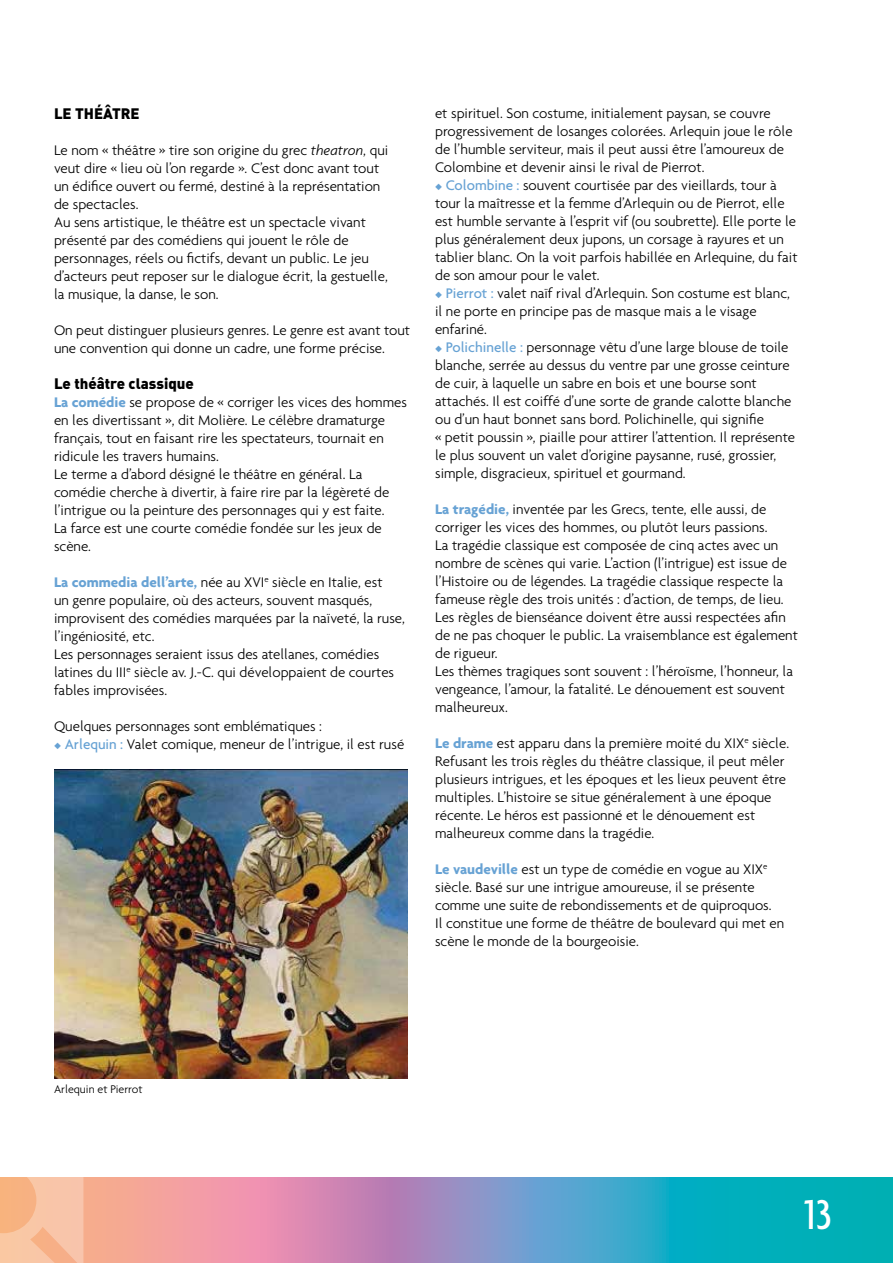
<style>
.page{position:relative;width:893px;height:1263px;background:#fff}
.page>*{position:absolute;margin:0;border:0;box-sizing:border-box;transform-origin:0 0}
.t1{font:500 condensed 45px "Agenda";color:#fff}
.t2{font:300 15px/18px "Agenda";color:#000}
.t3{font:15px "DIN Black Alternate";color:#000}
.t4{font:300 12px "Agenda";color:#000}
.s1{font-style:italic}
.s2{font-weight:700;color:#67a2d4}
.s3{color:#67a2d4}
.s4{font-weight:500;color:#67a2d4}
</style>
<div class="page">
<svg style="left:165px;top:1178px;width:728px;height:85px;background:#6f9dbc"></svg>
<svg style="left:0;top:1078px;width:165px;height:185px"></svg>
<img style="left:54px;top:769px;width:353px;height:309px">
<p class="t3" style="left:54px;top:103px;width:87px">LE THÉÂTRE</p>
<p class="t2" style="left:54px;top:141px;width:336px">Le nom « théâtre » tire son origine du grec <span class="s1">theatron</span>, qui veut dire « lieu où l’on regarde ». C’est donc avant tout un édifice ouvert ou fermé, destiné à la représentation de spectacles.<br>Au sens artistique, le théâtre est un spectacle vivant présenté par des comédiens qui jouent le rôle de personnages, réels ou fictifs, devant un public. Le jeu d’acteurs peut reposer sur le dialogue écrit, la gestuelle, la musique, la danse, le son.</p>
<p class="t2" style="left:54px;top:321px;width:358px">On peut distinguer plusieurs genres. Le genre est avant tout une convention qui donne un cadre, une forme précise.</p>
<p class="t3" style="left:54px;top:373px;width:141px">Le théâtre classique</p>
<p class="t2" style="left:54px;top:393px;width:354px"><span class="s2">La comédie</span> se propose de « corriger les vices des hommes en les divertissant », dit Molière. Le célèbre dramaturge français, tout en faisant rire les spectateurs, tournait en ridicule les travers humains.<br>Le terme a d’abord désigné le théâtre en général. La comédie cherche à divertir, à faire rire par la légèreté de l’intrigue ou la peinture des personnages qui y est faite.<br>La farce est une courte comédie fondée sur les jeux de scène.</p>
<p class="t2" style="left:54px;top:573px;width:352px"><span class="s2">La commedia dell’arte,</span> née au XVI<sup>e</sup> siècle en Italie, est<br>un genre populaire, où des acteurs, souvent masqués, improvisent des comédies marquées par la naïveté, la ruse, l’ingéniosité, etc.<br>Les personnages seraient issus des atellanes, comédies latines du III<sup>e</sup> siècle av. J.-C. qui développaient de courtes fables improvisées.</p>
<p class="t2" style="left:54px;top:717px;width:270px">Quelques personnages sont emblématiques :</p>
<p class="t2" style="left:54px;top:735px;width:352px"><span class="s3">◆</span> <span class="s4">Arlequin :</span> Valet comique, meneur de l’intrigue, il est rusé</p>
<p class="t2" style="left:435px;top:104px;width:359px">et spirituel. Son costume, initialement paysan, se couvre progressivement de losanges colorées. Arlequin joue le rôle de l’humble serviteur, mais il peut aussi être l’amoureux de Colombine et devenir ainsi le rival de Pierrot.</p>
<p class="t2" style="left:435px;top:176px;width:364px"><span class="s3">◆</span> <span class="s4">Colombine :</span> souvent courtisée par des vieillards, tour à tour la maîtresse et la femme d’Arlequin ou de Pierrot, elle est humble servante à l’esprit vif (ou soubrette). Elle porte le plus généralement deux jupons, un corsage à rayures et un tablier blanc. On la voit parfois habillée en Arlequine, du fait de son amour pour le valet.</p>
<p class="t2" style="left:435px;top:284px;width:356px"><span class="s3">◆</span> <span class="s4">Pierrot :</span> valet naïf rival d’Arlequin. Son costume est blanc, il ne porte en principe pas de masque mais a le visage enfariné.</p>
<p class="t2" style="left:435px;top:338px;width:361px"><span class="s3">◆</span> <span class="s4">Polichinelle :</span> personnage vêtu d’une large blouse de toile blanche, serrée au dessus du ventre par une grosse ceinture de cuir, à laquelle un sabre en bois et une bourse sont attachés. Il est coiffé d’une sorte de grande calotte blanche ou d’un haut bonnet sans bord. Polichinelle, qui signifie<br>« petit poussin », piaille pour attirer l’attention. Il représente le plus souvent un valet d’origine paysanne, rusé, grossier, simple, disgracieux, spirituel et gourmand.</p>
<p class="t2" style="left:435px;top:500px;width:364px"><span class="s2">La tragédie,</span> inventée par les Grecs, tente, elle aussi, de corriger les vices des hommes, ou plutôt leurs passions.<br>La tragédie classique est composée de cinq actes avec un nombre de scènes qui varie. L’action (l’intrigue) est issue de l’Histoire ou de légendes. La tragédie classique respecte la fameuse règle des trois unités : d’action, de temps, de lieu.<br>Les règles de bienséance doivent être aussi respectées afin de ne pas choquer le public. La vraisemblance est également de rigueur.<br>Les thèmes tragiques sont souvent : l’héroïsme, l’honneur, la vengeance, l’amour, la fatalité. Le dénouement est souvent malheureux.</p>
<p class="t2" style="left:435px;top:734px;width:356px"><span class="s2">Le drame</span> est apparu dans la première moité du XIX<sup>e</sup> siècle.<br>Refusant les trois règles du théâtre classique, il peut mêler plusieurs intrigues, et les époques et les lieux peuvent être multiples. L’histoire se situe généralement à une époque récente. Le héros est passionné et le dénouement est malheureux comme dans la tragédie.</p>
<p class="t2" style="left:435px;top:860px;width:351px"><span class="s2">Le vaudeville</span> est un type de comédie en vogue au XIX<sup>e </sup>siècle. Basé sur une intrigue amoureuse, il se présente comme une suite de rebondissements et de quiproquos.<br>Il constitue une forme de théâtre de boulevard qui met en scène le monde de la bourgeoisie.</p>
<p class="t4" style="left:54px;top:1082px;width:90px">Arlequin et Pierrot</p>
<h1 class="t1" style="left:804px;top:1189px;width:30px">13</h1>
</div>
